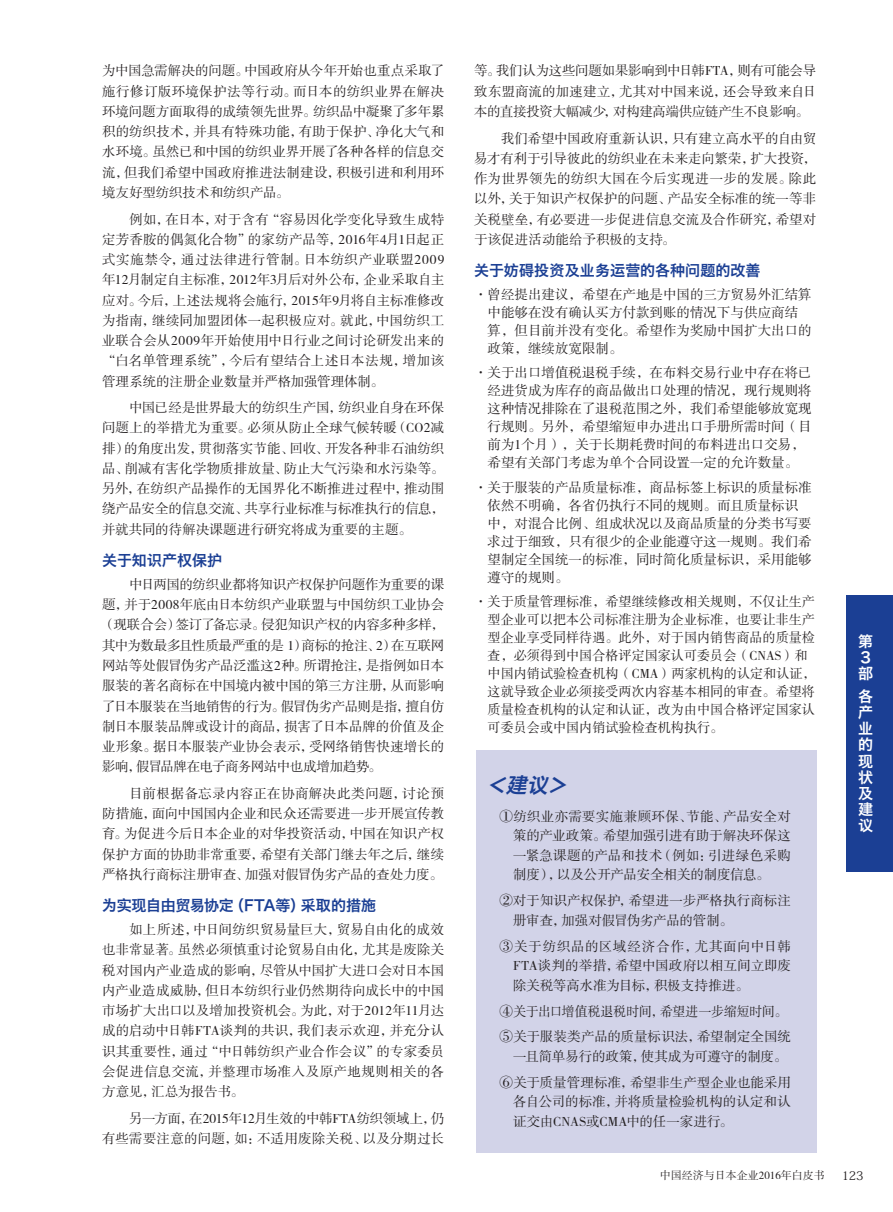
<style>
.page{position:relative;width:893px;height:1212px;background:#fff}
.page>*{position:absolute;margin:0;border:0;box-sizing:border-box;transform-origin:0 0}
.t1{font:italic 21px "Hiragino Sans GB W6";color:#1b3f94}
.t2{font:15px "Hiragino Sans GB W6";color:#1b3f94}
.t3{font:15px/16.2px "Hiragino Sans GB W6";color:#fff}
.t4{font:13.5px/20.2px "FZSSK GBK1 0";color:#231f20;text-align:justify}
.t5{font:12px "Koz Min Pr 6 N";color:#231f20}
.t6{font:10.95px "FZSSK GBK1 0";color:#231f20}
</style>
<div class="page">
<div style="left:476px;top:750px;width:340px;height:402px;background:#d2d3e8"></div>
<div style="left:846px;top:595px;width:47px;height:277px;background:#1b3f94"></div>
<p class="t4" style="left:102px;top:61px;width:344px">为中国急需解决的问题。中国政府从今年开始也重点采取了施行修订版环境保护法等行动。而日本的纺织业界在解决环境问题方面取得的成绩领先世界。纺织品中凝聚了多年累积的纺织技术，并具有特殊功能，有助于保护、净化大气和水环境。虽然已和中国的纺织业界开展了各种各样的信息交流，但我们希望中国政府推进法制建设，积极引进和利用环境友好型纺织技术和纺织产品。</p>
<p class="t4" style="left:102px;top:209px;width:344px;text-indent:27px">例如，在日本，对于含有“容易因化学变化导致生成特定芳香胺的偶氮化合物”的家纺产品等，2016年4月1日起正式实施禁令，通过法律进行管制。日本纺织产业联盟2009年12月制定自主标准，2012年3月后对外公布，企业采取自主应对。今后，上述法规将会施行，2015年9月将自主标准修改为指南，继续同加盟团体一起积极应对。就此，中国纺织工业联合会从2009年开始使用中日行业之间讨论研发出来的“白名单管理系统”，今后有望结合上述日本法规，增加该管理系统的注册企业数量并严格加强管理体制。</p>
<p class="t4" style="left:102px;top:398px;width:344px;text-indent:27px">中国已经是世界最大的纺织生产国，纺织业自身在环保问题上的举措尤为重要。必须从防止全球气候转暖（CO2减排）的角度出发，贯彻落实节能、回收、开发各种非石油纺织品、削减有害化学物质排放量、防止大气污染和水污染等。另外，在纺织产品操作的无国界化不断推进过程中，推动围绕产品安全的信息交流、共享行业标准与标准执行的信息，并就共同的待解决课题进行研究将成为重要的主题。</p>
<p class="t2" style="left:102px;top:551px;width:122px">关于知识产权保护</p>
<p class="t4" style="left:102px;top:575px;width:344px;text-indent:27px">中日两国的纺织业都将知识产权保护问题作为重要的课题，并于2008年底由日本纺织产业联盟与中国纺织工业协会（现联合会）签订了备忘录。侵犯知识产权的内容多种多样，其中为数最多且性质最严重的是 1）商标的抢注、2）在互联网网站等处假冒伪劣产品泛滥这2种。所谓抢注，是指例如日本服装的著名商标在中国境内被中国的第三方注册，从而影响了日本服装在当地销售的行为。假冒伪劣产品则是指，擅自仿制日本服装品牌或设计的商品，损害了日本品牌的价值及企业形象。据日本服装产业协会表示，受网络销售快速增长的影响，假冒品牌在电子商务网站中也成增加趋势。</p>
<p class="t4" style="left:102px;top:784px;width:344px;text-indent:27px">目前根据备忘录内容正在协商解决此类问题，讨论预防措施，面向中国国内企业和民众还需要进一步开展宣传教育。为促进今后日本企业的对华投资活动，中国在知识产权保护方面的协助非常重要，希望有关部门继去年之后，继续严格执行商标注册审查、加强对假冒伪劣产品的查处力度。</p>
<p class="t2" style="left:102px;top:896px;width:276px">为实现自由贸易协定（FTA等）采取的措施</p>
<p class="t4" style="left:102px;top:920px;width:344px;text-indent:27px">如上所述，中日间纺织贸易量巨大，贸易自由化的成效也非常显著。虽然必须慎重讨论贸易自由化，尤其是废除关税对国内产业造成的影响，尽管从中国扩大进口会对日本国内产业造成威胁，但日本纺织行业仍然期待向成长中的中国市场扩大出口以及增加投资机会。为此，对于2012年11月达成的启动中日韩FTA谈判的共识，我们表示欢迎，并充分认识其重要性，通过“中日韩纺织产业合作会议”的专家委员会促进信息交流，并整理市场准入及原产地规则相关的各方意见，汇总为报告书。</p>
<p class="t4" style="left:102px;top:1109px;width:344px;text-align:right">另一方面，在2015年12月生效的中韩FTA纺织领域上，仍<br>有些需要注意的问题，如：不适用废除关税、以及分期过长</p>
<p class="t4" style="left:474px;top:61px;width:344px">等。我们认为这些问题如果影响到中日韩FTA，则有可能会导致东盟商流的加速建立，尤其对中国来说，还会导致来自日本的直接投资大幅减少，对构建高端供应链产生不良影响。</p>
<p class="t4" style="left:474px;top:128px;width:344px;text-indent:27px">我们希望中国政府重新认识，只有建立高水平的自由贸易才有利于引导彼此的纺织业在未来走向繁荣，扩大投资，作为世界领先的纺织大国在今后实现进一步的发展。除此以外，关于知识产权保护的问题、产品安全标准的统一等非关税壁垒，有必要进一步促进信息交流及合作研究，希望对于该促进活动能给予积极的支持。</p>
<p class="t2" style="left:474px;top:261px;width:288px">关于妨碍投资及业务运营的各种问题的改善</p>
<p class="t4" style="left:488px;top:286px;width:325px;line-height:18px;text-align:left;text-indent:-14px">·曾经提出建议，希望在产地是中国的三方贸易外汇结算中能够在没有确认买方付款到账的情况下与供应商结算，但目前并没有变化。希望作为奖励中国扩大出口的政策，继续放宽限制。</p>
<p class="t4" style="left:488px;top:364px;width:325px;line-height:18px;text-align:left;text-indent:-14px">·关于出口增值税退税手续，在布料交易行业中存在将已经进货成为库存的商品做出口处理的情况，现行规则将这种情况排除在了退税范围之外，我们希望能够放宽现行规则。另外，希望缩短申办进出口手册所需时间（目前为1个月），关于长期耗费时间的布料进出口交易，希望有关部门考虑为单个合同设置一定的允许数量。</p>
<p class="t4" style="left:488px;top:479px;width:325px;line-height:18px;text-align:left;text-indent:-14px">·关于服装的产品质量标准，商品标签上标识的质量标准依然不明确，各省仍执行不同的规则。而且质量标识中，对混合比例、组成状况以及商品质量的分类书写要求过于细致，只有很少的企业能遵守这一规则。我们希望制定全国统一的标准，同时简化质量标识，采用能够遵守的规则。</p>
<p class="t4" style="left:488px;top:593px;width:329px;line-height:18px;text-align:left;text-indent:-14px">·关于质量管理标准，希望继续修改相关规则，不仅让生产型企业可以把本公司标准注册为企业标准，也要让非生产型企业享受同样待遇。此外，对于国内销售商品的质量检查，必须得到中国合格评定国家认可委员会（CNAS）和中国内销试验检查机构（CMA）两家机构的认定和认证，这就导致企业必须接受两次内容基本相同的审查。希望将质量检查机构的认定和认证，改为由中国合格评定国家认可委员会或中国内销试验检查机构执行。　</p>
<h1 class="t1" style="left:486px;top:771px;width:88px">＜建议＞</h1>
<p class="t4" style="left:513px;top:807px;width:279px;line-height:19.5px;text-indent:-14px">①纺织业亦需要实施兼顾环保、节能、产品安全对策的产业政策。希望加强引进有助于解决环保这一紧急课题的产品和技术（例如：引进绿色采购制度），以及公开产品安全相关的制度信息。</p>
<p class="t4" style="left:513px;top:892px;width:279px;line-height:19.5px;text-indent:-14px">②对于知识产权保护，希望进一步严格执行商标注册审查，加强对假冒伪劣产品的管制。</p>
<p class="t4" style="left:513px;top:937px;width:279px;line-height:19.5px;text-indent:-14px">③关于纺织品的区域经济合作，尤其面向中日韩FTA谈判的举措，希望中国政府以相互间立即废除关税等高水准为目标，积极支持推进。</p>
<p class="t4" style="left:500px;top:999px;width:293px;line-height:26px">④关于出口增值税退税时间，希望进一步缩短时间。<br>⑤关于服装类产品的质量标识法，希望制定全国统</p>
<p class="t4" style="left:500px;top:1044px;width:293px;line-height:26px;text-align:right">一且简单易行的政策，使其成为可遵守的制度。<br>⑥关于质量管理标准，希望非生产型企业也能采用</p>
<p class="t4" style="left:513px;top:1093px;width:279px;line-height:19.5px">各自公司的标准，并将质量检验机构的认定和认证交由CNAS或CMA中的任一家进行。</p>
<p class="t3" style="left:858px;top:633px;width:16px">第<br>３部</p>
<p class="t3" style="left:858px;top:687px;width:16px;text-align:justify">各产业的现状及建议</p>
<p class="t6" style="left:660px;top:1170px;width:167px">中国经济与日本企业2016年白皮书</p>
<p class="t5" style="left:842px;top:1169px;width:23px">123</p>
</div>
